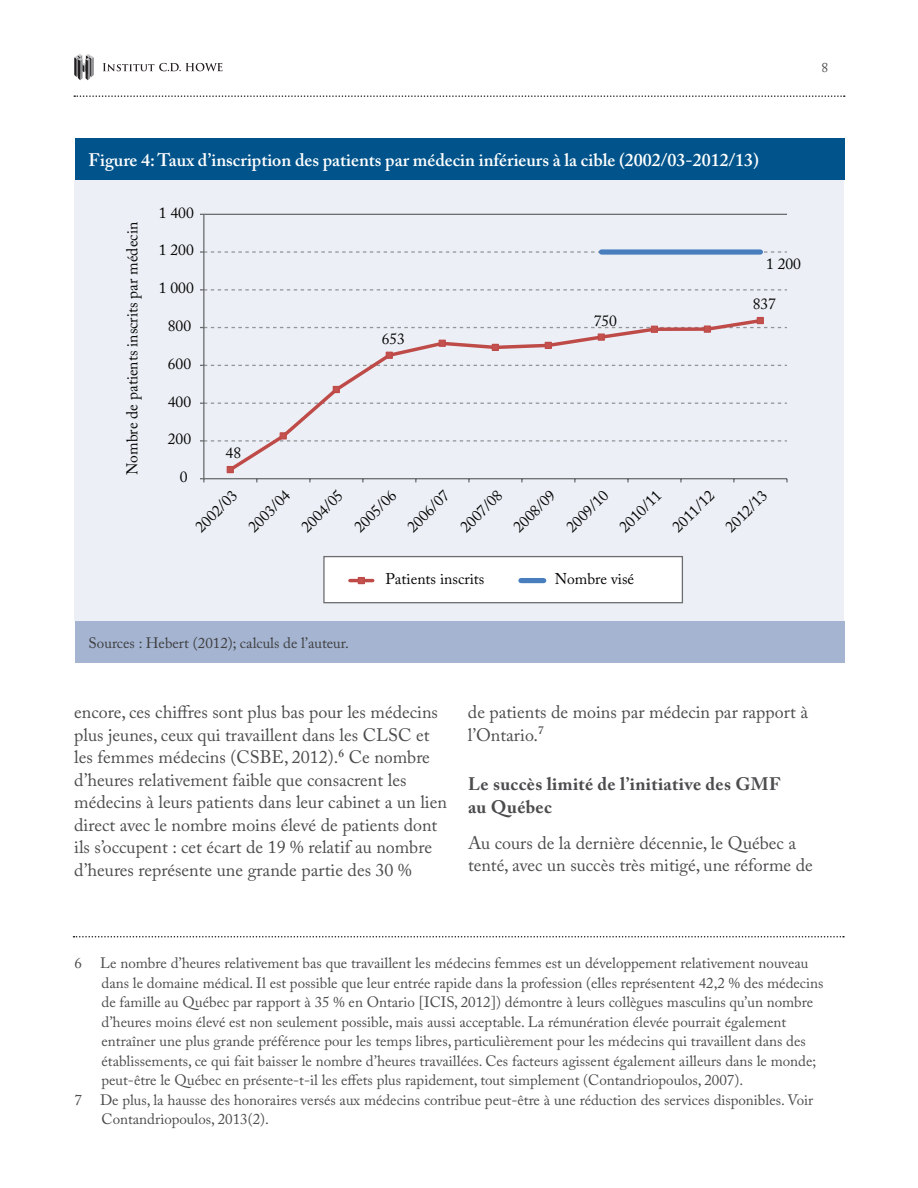
<style>
.page{position:relative;width:918px;height:1188px;background:#fff}
.page>*{position:absolute;margin:0;border:0;box-sizing:border-box;transform-origin:0 0}
.Body_Copy{font:18px/22.5px "Adobe Caslon Pro";color:#4b4c4d}
.Table_Header{font:600 18px "Adobe Caslon Pro";color:#fff}
.Level_Two_Head{font:700 18px/22.5px "Adobe Caslon Pro";letter-spacing:.02em;color:#4b4c4d}
.t1{font:15.6px "Adobe Caslon Pro";color:#050504}
.foot_note_2{font:15px/19.5px "Adobe Caslon Pro";color:#4b4c4d}
.foot_note_2-2{font:15px "Adobe Caslon Pro";color:#3e3e3f}
.t2{font:13.5px "Adobe Caslon Pro";color:#4b4c4d}
</style>
<div class="page">
<svg style="left:74px;top:95px;width:771px;height:2px"></svg>
<svg style="left:74px;top:54px;width:20px;height:26px"></svg>
<svg style="left:103px;top:63px;width:120px;height:8px"></svg>
<svg style="left:74px;top:936px;width:770px;height:2px"></svg>
<div style="left:75px;top:180px;width:769px;height:441px;background:#ecf0f6"></div>
<div style="left:75px;top:138px;width:769px;height:42px;background:#01548b"></div>
<div style="left:75px;top:621px;width:769px;height:42px;background:#a4b4d1"></div>
<div style="left:324px;top:557px;width:358px;height:46px;background:#fff"></div>
<div style="left:323px;top:556px;width:360px;height:47px;border:1px solid #6c6d70"></div>
<hr style="left:204px;top:214px;width:583px;height:1px;background:#6c6d70">
<hr style="left:203px;top:214px;width:2px;height:265px;background:#6c6d70">
<svg style="left:200px;top:440px;width:587px;height:2px"></svg>
<svg style="left:200px;top:403px;width:587px;height:1px"></svg>
<svg style="left:200px;top:365px;width:587px;height:1px"></svg>
<svg style="left:200px;top:327px;width:587px;height:1px"></svg>
<svg style="left:200px;top:289px;width:587px;height:2px"></svg>
<svg style="left:200px;top:251px;width:587px;height:2px"></svg>
<hr style="left:204px;top:478px;width:583px;height:1px;background:#6c6d70">
<svg style="left:200px;top:478px;width:5px;height:4px"></svg>
<hr style="left:350px;top:579px;width:23px;height:3px;background:#bf4b49">
<div style="left:358px;top:577px;width:7px;height:7px;background:#c3514e"></div>
<div style="left:521px;top:578px;width:23px;height:5px;background:#487ebd"></div>
<svg style="left:226px;top:317px;width:538px;height:157px"></svg>
<div style="left:227px;top:466px;width:7px;height:7px;background:#c3514e"></div>
<div style="left:280px;top:432px;width:7px;height:8px;background:#c3514e;border:1px solid #bf4b49"></div>
<div style="left:333px;top:386px;width:7px;height:7px;background:#c3514e"></div>
<div style="left:386px;top:352px;width:7px;height:7px;background:#c3514e"></div>
<div style="left:439px;top:340px;width:7px;height:7px;background:#c3514e;border:1px solid #bf4b49"></div>
<div style="left:492px;top:344px;width:7px;height:7px;background:#c3514e"></div>
<div style="left:545px;top:342px;width:7px;height:7px;background:#c3514e"></div>
<div style="left:598px;top:333px;width:7px;height:8px;background:#c3514e;border:1px solid #bf4b49"></div>
<div style="left:651px;top:326px;width:7px;height:7px;background:#c3514e"></div>
<div style="left:704px;top:325px;width:7px;height:8px;background:#c3514e;border:1px solid #bf4b49"></div>
<div style="left:757px;top:317px;width:7px;height:7px;background:#c3514e"></div>
<div style="left:601px;top:249px;width:159px;height:6px;background:#487ebd"></div>
<p class="t2" style="left:821px;top:59px;width:8px">8</p>
<p class="Table_Header" style="left:88px;top:149px;width:672px">Figure 4: Taux d’inscription des patients par médecin inférieurs à la cible (2002/03-2012/13)</p>
<p class="t1" style="left:123px;top:475px;width:255px;rotate:-90deg">Nombre de patients inscrits par médecin</p>
<p class="t1" style="left:159px;top:203px;width:37px">1 400</p>
<p class="t1" style="left:159px;top:241px;width:37px">1 200</p>
<p class="t1" style="left:159px;top:279px;width:37px">1 000</p>
<p class="t1" style="left:168px;top:316px;width:25px">800</p>
<p class="t1" style="left:168px;top:354px;width:25px">600</p>
<p class="t1" style="left:168px;top:392px;width:25px">400</p>
<p class="t1" style="left:168px;top:430px;width:25px">200</p>
<p class="t1" style="left:180px;top:468px;width:9px">0</p>
<p class="t1" style="left:226px;top:444px;width:17px">48</p>
<p class="t1" style="left:382px;top:329px;width:25px">653</p>
<p class="t1" style="left:594px;top:311px;width:25px">750</p>
<p class="t1" style="left:766px;top:254px;width:37px">1 200</p>
<p class="t1" style="left:753px;top:295px;width:25px">837</p>
<p class="t1" style="left:191px;top:523px;width:54px;rotate:-45deg">2002/03</p>
<p class="t1" style="left:244px;top:523px;width:54px;rotate:-45deg">2003/04</p>
<p class="t1" style="left:297px;top:523px;width:54px;rotate:-45deg">2004/05</p>
<p class="t1" style="left:350px;top:523px;width:54px;rotate:-45deg">2005/06</p>
<p class="t1" style="left:403px;top:523px;width:54px;rotate:-45deg">2006/07</p>
<p class="t1" style="left:456px;top:523px;width:54px;rotate:-45deg">2007/08</p>
<p class="t1" style="left:509px;top:523px;width:54px;rotate:-45deg">2008/09</p>
<p class="t1" style="left:562px;top:523px;width:54px;rotate:-45deg">2009/10</p>
<p class="t1" style="left:615px;top:523px;width:54px;rotate:-45deg">2010/11</p>
<p class="t1" style="left:668px;top:523px;width:54px;rotate:-45deg">2011/12</p>
<p class="t1" style="left:721px;top:523px;width:54px;rotate:-45deg">2012/13</p>
<p class="t1" style="left:386px;top:569px;width:100px">Patients inscrits</p>
<p class="t1" style="left:555px;top:569px;width:81px">Nombre visé</p>
<p class="foot_note_2-2" style="left:88px;top:634px;width:262px">Sources : Hebert (2012); calculs de l’auteur.</p>
<p class="Body_Copy" style="left:74px;top:701px;width:374px">encore, ces chiffres sont plus bas pour les médecins plus jeunes, ceux qui travaillent dans les CLSC et les femmes médecins (CSBE, 2012).<sup>6</sup> Ce nombre d’heures relativement faible que consacrent les médecins à leurs patients dans leur cabinet a un lien direct avec le nombre moins élevé de patients dont ils s’occupent : cet écart de 19 % relatif au nombre d’heures représente une grande partie des 30 %</p>
<p class="Body_Copy" style="left:468px;top:701px;width:342px">de patients de moins par médecin par rapport à l’Ontario.<sup>7</sup></p>
<p class="Level_Two_Head" style="left:468px;top:773px;width:314px">Le succès limité de l’initiative des GMF au Québec</p>
<p class="Body_Copy" style="left:468px;top:831px;width:346px">Au cours de la dernière décennie, le Québec a tenté, avec un succès très mitigé, une réforme de</p>
<p class="foot_note_2" style="left:102px;top:953px;width:723px;text-indent:-27px">6 Le nombre d’heures relativement bas que travaillent les médecins femmes est un développement relativement nouveau dans le domaine médical. Il est possible que leur entrée rapide dans la profession (elles représentent 42,2 % des médecins de famille au Québec par rapport à 35 % en Ontario [ICIS, 2012]) démontre à leurs collègues masculins qu’un nombre d’heures moins élevé est non seulement possible, mais aussi acceptable. La rémunération élevée pourrait également entraîner une plus grande préférence pour les temps libres, particulièrement pour les médecins qui travaillent dans des établissements, ce qui fait baisser le nombre d’heures travaillées. Ces facteurs agissent également ailleurs dans le monde; peut-être le Québec en présente-t-il les effets plus rapidement, tout simplement (Contandriopoulos, 2007).</p>
<p class="foot_note_2" style="left:102px;top:1090px;width:713px;text-indent:-27px">7 De plus, la hausse des honoraires versés aux médecins contribue peut-être à une réduction des services disponibles. Voir<br>Contandriopoulos, 2013(2).</p>
</div>
